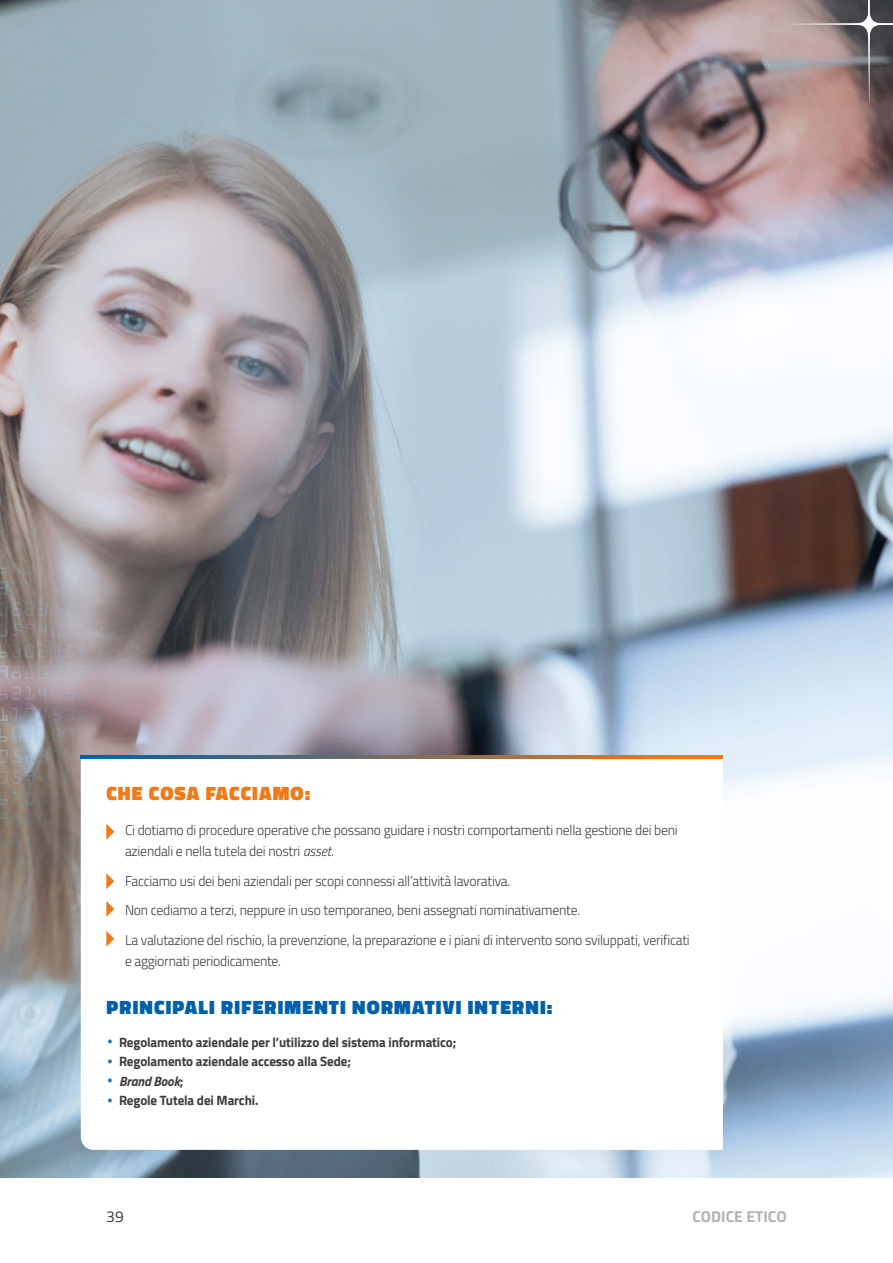
<style>
.page{position:relative;width:893px;height:1263px;background:#fff}
.page>*{position:absolute;margin:0;border:0;box-sizing:border-box;transform-origin:0 0}
.t1{font:900 19.5px "Titillium Web";letter-spacing:.06em;color:#0060aa}
.t2{font:900 19.5px "Titillium Web";letter-spacing:.06em;color:#ef7a1a}
.t3{font:700 15.75px "Titillium Web";color:#b3b2b2}
.t4{font:15.75px "Titillium Web";color:#3c3c3b}
.t5{font:300 14.25px/21px "Titillium Web";letter-spacing:-.015em;color:#3c3c3b;scale:.96 1}
.t6{font:700 13.5px "Titillium Web";letter-spacing:-.01em;color:#3c3c3b}
.t7{font:italic 700 13.5px "Titillium Web";letter-spacing:-.01em;color:#3c3c3b}
.s1{font-style:italic}
.s2{font-style:normal}
</style>
<div class="page">
<img style="left:0;top:0;width:893px;height:1178px">
<svg style="left:788px;top:0;width:105px;height:104px;background:#8c7a7a"></svg>
<svg style="left:81px;top:759px;width:642px;height:391px"></svg>
<svg style="left:81px;top:756px;width:642px;height:3px;background:#7c6d5f"></svg>
<svg style="left:106px;top:824px;width:8px;height:16px"></svg>
<svg style="left:106px;top:873px;width:8px;height:16px"></svg>
<svg style="left:106px;top:931px;width:8px;height:16px"></svg>
<svg style="left:106px;top:901px;width:8px;height:16px"></svg>
<svg style="left:108px;top:1040px;width:4px;height:4px"></svg>
<svg style="left:108px;top:1059px;width:4px;height:4px"></svg>
<svg style="left:108px;top:1079px;width:4px;height:4px"></svg>
<svg style="left:108px;top:1098px;width:4px;height:4px"></svg>
<p class="t2" style="left:106px;top:779px;width:205px">CHE COSA FACCIAMO:</p>
<p class="t5" style="left:125px;top:819px;width:577px">Ci dotiamo di procedure operative che possano guidare i nostri comportamenti nella gestione dei beni aziendali e nella tutela dei nostri <span class="s1">asset</span>.</p>
<p class="t5" style="left:125px;top:870px;width:403px">Facciamo usi dei beni aziendali per scopi connessi all’attività lavorativa.</p>
<p class="t5" style="left:125px;top:899px;width:476px">Non cediamo a terzi, neppure in uso temporaneo, beni assegnati nominativamente.</p>
<p class="t5" style="left:125px;top:929px;width:590px">La valutazione del rischio, la prevenzione, la preparazione e i piani di intervento sono sviluppati, verificati e aggiornati periodicamente.</p>
<p class="t1" style="left:106px;top:993px;width:448px">PRINCIPALI RIFERIMENTI NORMATIVI INTERNI:</p>
<p class="t6" style="left:119px;top:1032px;width:339px">Regolamento aziendale per l’utilizzo del sistema informatico;</p>
<p class="t6" style="left:119px;top:1051px;width:234px">Regolamento aziendale accesso alla Sede;</p>
<p class="t7" style="left:119px;top:1070px;width:66px">Brand Book<span class="s2">;</span></p>
<p class="t6" style="left:119px;top:1090px;width:141px">Regole Tutela dei Marchi.</p>
<p class="t4" style="left:106px;top:1205px;width:19px">39</p>
<p class="t3" style="left:692px;top:1204px;width:96px">CODICE ETICO</p>
</div>
